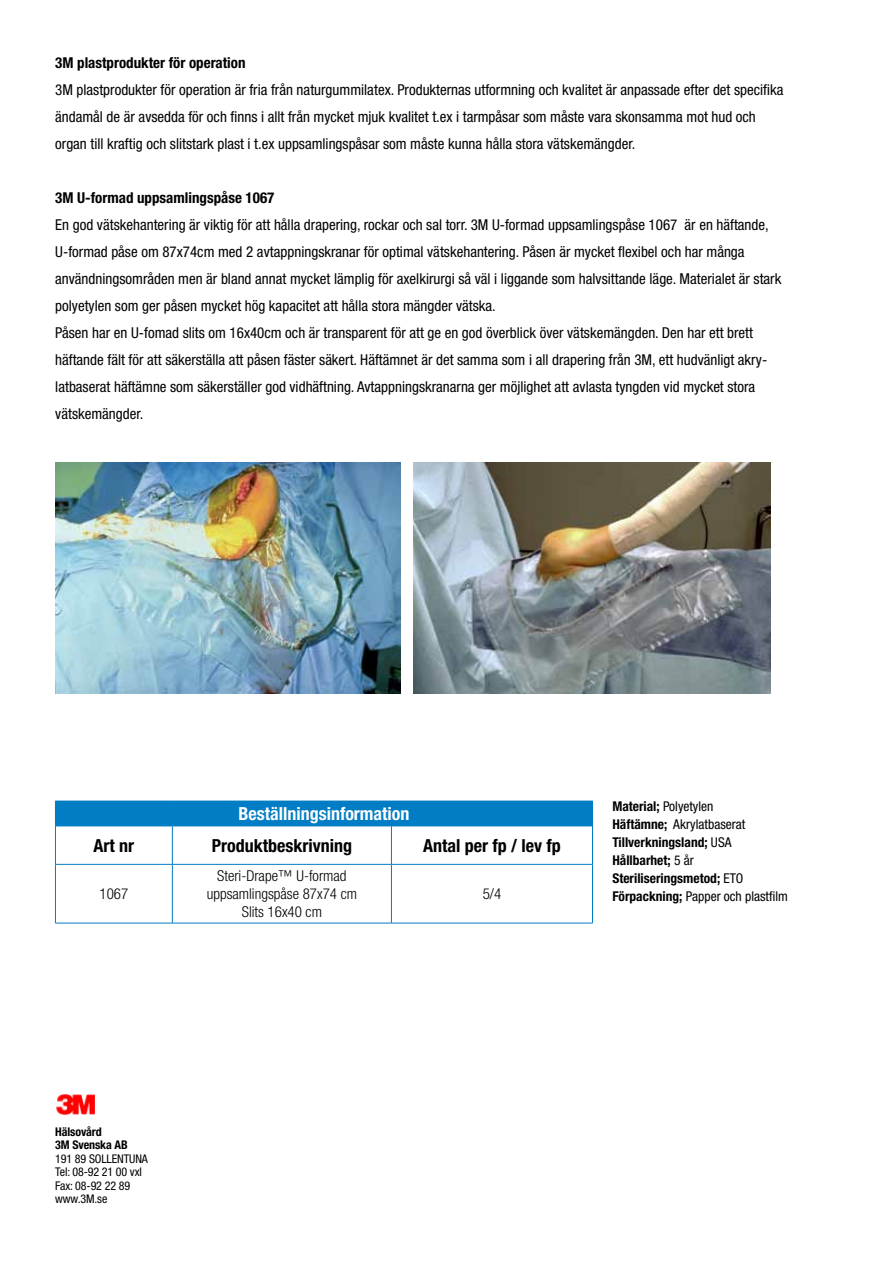
<style>
.page{position:relative;width:893px;height:1263px;background:#fff}
.page>*{position:absolute;margin:0;border:0;box-sizing:border-box;transform-origin:0 0}
.t1{font:700 condensed 18px "Helvetica Neue LT Std";color:#000}
.t2{font:700 condensed 18px "Helvetica Neue LT Std";color:#fff}
.t3{font:condensed 15px/27px "Helvetica Neue LT Std";color:#000}
.t4{font:300 condensed 15px/18px "Helvetica Neue LT Std";color:#000;text-align:center}
.t5{font:700 condensed 15px "Helvetica Neue LT Std";color:#000}
.t6{font:700 condensed 13.5px/18px "Helvetica Neue LT Std";color:#000}
.t7{font:condensed 12px/13.5px "Helvetica Neue LT Std";letter-spacing:-.01em;color:#000}
.t8{font:700 condensed 12px/13.5px "Helvetica Neue LT Std";letter-spacing:-.01em;color:#000}
.s1{font-weight:400}
</style>
<div class="page">
<div style="left:55px;top:801px;width:537px;height:25px;background:#007dc4"></div>
<svg style="left:592px;top:801px;width:1px;height:25px"></svg>
<hr style="left:55px;top:826px;width:1px;height:38px;background:#007dc4">
<hr style="left:55px;top:826px;width:117px;height:1px;background:#007dc4">
<hr style="left:172px;top:826px;width:219px;height:1px;background:#007dc4">
<hr style="left:391px;top:826px;width:202px;height:1px;background:#007dc4">
<hr style="left:172px;top:826px;width:1px;height:38px;background:#007dc4">
<hr style="left:391px;top:826px;width:1px;height:38px;background:#007dc4">
<hr style="left:592px;top:826px;width:1px;height:38px;background:#007dc4">
<hr style="left:55px;top:864px;width:1px;height:59px;background:#007dc4">
<hr style="left:55px;top:864px;width:117px;height:1px;background:#007dc4">
<hr style="left:172px;top:864px;width:219px;height:1px;background:#007dc4">
<hr style="left:391px;top:864px;width:202px;height:1px;background:#007dc4">
<hr style="left:172px;top:864px;width:1px;height:59px;background:#007dc4">
<hr style="left:391px;top:864px;width:1px;height:59px;background:#007dc4">
<hr style="left:592px;top:864px;width:1px;height:59px;background:#007dc4">
<hr style="left:55px;top:923px;width:117px;height:1px;background:#007dc4">
<hr style="left:172px;top:923px;width:219px;height:1px;background:#007dc4">
<hr style="left:391px;top:923px;width:202px;height:1px;background:#007dc4">
<img style="left:55px;top:462px;width:346px;height:232px">
<img style="left:414px;top:462px;width:356px;height:232px">
<img style="left:56px;top:1094px;width:39px;height:21px">
<p class="t5" style="left:55px;top:54px;width:192px">3M plastprodukter för operation</p>
<p class="t3" style="left:55px;top:76px;width:730px">3M plastprodukter för operation är fria från naturgummilatex. Produkternas utformning och kvalitet är anpassade efter det specifika ändamål de är avsedda för och finns i allt från mycket mjuk kvalitet t.ex i tarmpåsar som måste vara skonsamma mot hud och organ till kraftig och slitstark plast i t.ex uppsamlingspåsar som måste kunna hålla stora vätskemängder.</p>
<p class="t5" style="left:55px;top:189px;width:221px">3M U-formad uppsamlingspåse 1067</p>
<p class="t3" style="left:55px;top:211px;width:727px">En god vätskehantering är viktig för att hålla drapering, rockar och sal torr. 3M U-formad uppsamlingspåse 1067 är en häftande, U-formad påse om 87x74cm med 2 avtappningskranar för optimal vätskehantering. Påsen är mycket flexibel och har många användningsområden men är bland annat mycket lämplig för axelkirurgi så väl i liggande som halvsittande läge. Materialet är stark polyetylen som ger påsen mycket hög kapacitet att hålla stora mängder vätska.<br>Påsen har en U-fomad slits om 16x40cm och är transparent för att ge en god överblick över vätskemängden. Den har ett brett häftande fält för att säkerställa att påsen fäster säkert. Häftämnet är det samma som i all drapering från 3M, ett hudvänligt akry&shy;latbaserat häftämne som säkerställer god vidhäftning. Avtappningskranarna ger möjlighet att avlasta tyngden vid mycket stora vätskemängder.</p>
<p class="t2" style="left:238px;top:803px;width:173px">Beställningsinformation</p>
<p class="t1" style="left:94px;top:834px;width:42px">Art nr</p>
<p class="t1" style="left:212px;top:834px;width:142px">Produktbeskrivning</p>
<p class="t1" style="left:423px;top:834px;width:139px">Antal per fp / lev fp</p>
<p class="t4" style="left:99px;top:885px;width:30px">1067</p>
<p class="t4" style="left:207px;top:867px;width:152px">Steri-Drape™ U-formad uppsamlingspåse 87x74 cm<br>Slits 16x40 cm</p>
<p class="t4" style="left:483px;top:885px;width:20px">5/4</p>
<p class="t6" style="left:612px;top:796px;width:177px">Material; <span class="s1">Polyetylen<br></span>Häftämne; <span class="s1">Akrylatbaserat<br></span>Tillverkningsland; <span class="s1">USA<br></span>Hållbarhet; <span class="s1">5 år<br></span>Steriliseringsmetod; <span class="s1">ETO<br></span>Förpackning; <span class="s1">Papper och plastfilm</span></p>
<p class="t8" style="left:55px;top:1125px;width:74px">Hälsovård<br>3M Svenska AB</p>
<p class="t7" style="left:55px;top:1152px;width:94px">191 89 SOLLENTUNA<br>Tel: 08-92 21 00 vxl<br>Fax: 08-92 22 89 www.3M.se</p>
</div>
